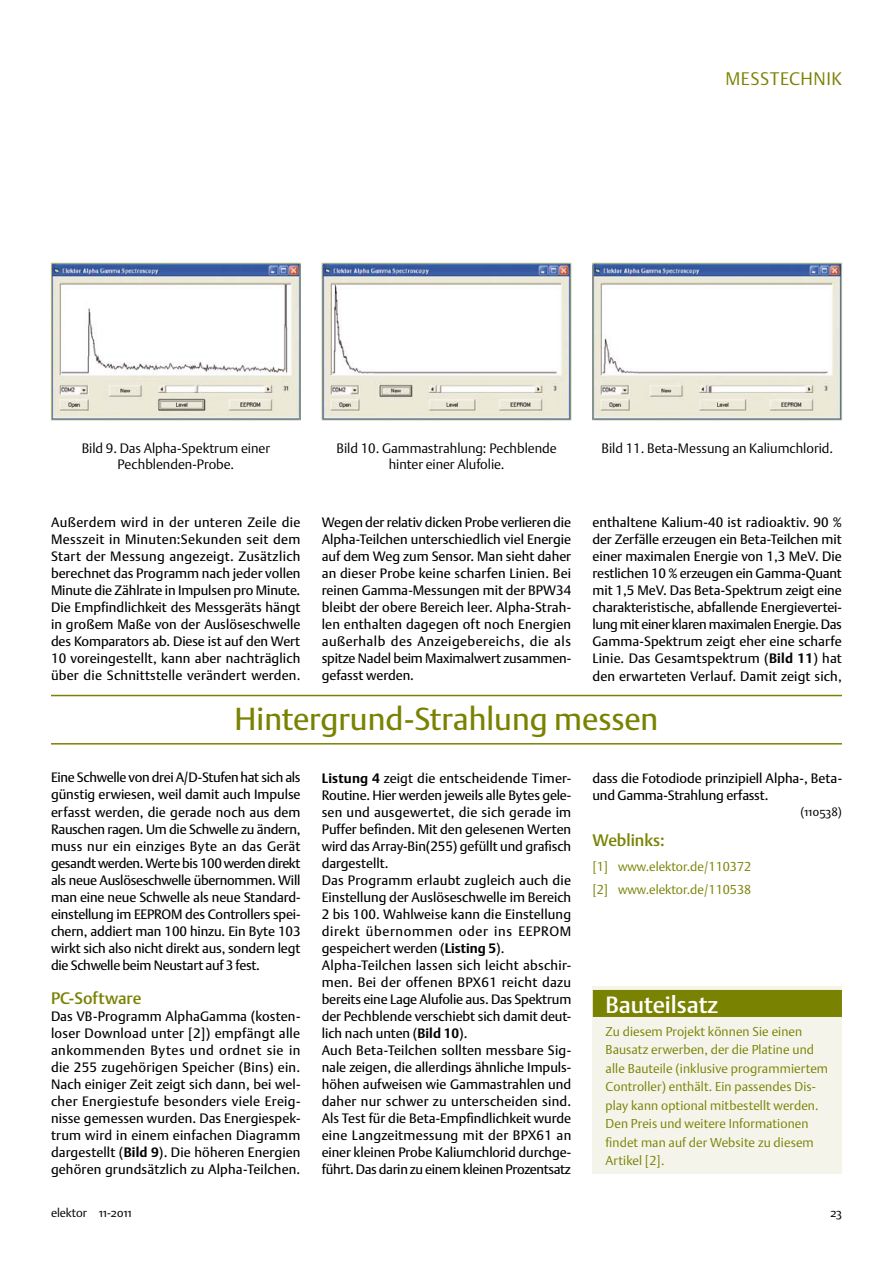
<style>
.page{position:relative;width:893px;height:1263px;background:#fff}
.page>*{position:absolute;margin:0;border:0;box-sizing:border-box;transform-origin:0 0}
.t1{font:31.5px "DTL Argo ST";color:#7a8202}
.t2{font:23.25px "DTL Argo T Medium";color:#fff}
.t3{font:18px "DTL Argo ST Light";letter-spacing:.03em;color:#7a8202}
.t4{font:16.5px "DTL Argo ST Medium";color:#7a8202}
.t5{font:13.5px/17px "DTL Argo T";color:#000;text-align:justify}
.t6{font:13.5px/16.2px "DTL Argo T Light";color:#000;text-align:center}
.t7{font:12.75px/18.6px "DTL Argo T Light";letter-spacing:.005em;color:#7a8202}
.t8{font:12px "DTL Argo ST Light";color:#000}
.s1{font-weight:700}
</style>
<div class="page">
<hr style="left:51px;top:695px;width:791px;height:1px;background:#7a8202">
<hr style="left:51px;top:743px;width:791px;height:1px;background:#7a8202">
<img style="left:53px;top:265px;width:245px;height:153px">
<div style="left:51px;top:263px;width:249px;height:157px;border:1px solid #babd80"></div>
<img style="left:324px;top:265px;width:245px;height:153px">
<div style="left:322px;top:263px;width:249px;height:157px;border:1px solid #babd80"></div>
<img style="left:594px;top:265px;width:246px;height:153px">
<div style="left:592px;top:263px;width:250px;height:157px;border:1px solid #babd80"></div>
<div style="left:593px;top:986px;width:249px;height:188px;background:#f4f4ea"></div>
<div style="left:593px;top:990px;width:249px;height:27px;background:#7a8202"></div>
<h3 class="t3" style="left:725px;top:68px;width:118px">MESSTECHNIK</h3>
<p class="t6" style="left:82px;top:440px;width:190px">Bild 9. Das Alpha-Spektrum einer<br>Pechblenden-Probe.</p>
<p class="t6" style="left:337px;top:440px;width:222px">Bild 10. Gammastrahlung: Pechblende hinter einer Alufolie.</p>
<p class="t6" style="left:602px;top:440px;width:233px">Bild 11. Beta-Messung an Kaliumchlorid.</p>
<p class="t5" style="left:51px;top:514px;width:251px">Außerdem wird in der unteren Zeile die Messzeit in Minuten:Sekunden seit dem Start der Messung angezeigt. Zusätzlich berechnet das Programm nach jeder vollen Minute die Zählrate in Impulsen pro Minute.<br>Die Empfindlichkeit des Messgeräts hängt in großem Maße von der Auslöseschwelle des Komparators ab. Diese ist auf den Wert 10 voreingestellt, kann aber nachträglich über die Schnittstelle verändert werden.</p>
<p class="t5" style="left:322px;top:514px;width:251px">Wegen der relativ dicken Probe verlieren die Alpha-Teilchen unterschiedlich viel Energie auf dem Weg zum Sensor. Man sieht daher an dieser Probe keine scharfen Linien. Bei reinen Gamma-Messungen mit der BPW34 bleibt der obere Bereich leer. Alpha-Strah&shy;len enthalten dagegen oft noch Energien außerhalb des Anzeigebereichs, die als spitze Nadel beim Maximalwert zusammen&shy;gefasst werden.</p>
<p class="t5" style="left:592px;top:514px;width:251px">enthaltene Kalium-40 ist radioaktiv. 90 % der Zerfälle erzeugen ein Beta-Teilchen mit einer maximalen Energie von 1,3 MeV. Die restlichen 10 % erzeugen ein Gamma-Quant mit 1,5 MeV. Das Beta-Spektrum zeigt eine charakteristische, abfallende Energievertei&shy;lung mit einer klaren maximalen Energie. Das Gamma-Spektrum zeigt eher eine scharfe Linie. Das Gesamtspektrum (<span class="s1">Bild 11</span>) hat den erwarteten Verlauf. Damit zeigt sich,</p>
<h1 class="t1" style="left:235px;top:700px;width:425px">Hintergrund-Strahlung messen</h1>
<p class="t5" style="left:51px;top:769px;width:251px">Eine Schwelle von drei A/D-Stufen hat sich als günstig erwiesen, weil damit auch Impulse erfasst werden, die gerade noch aus dem Rauschen ragen. Um die Schwelle zu ändern, muss nur ein einziges Byte an das Gerät gesandt werden. Werte bis 100 werden direkt als neue Auslöseschwelle übernommen. Will man eine neue Schwelle als neue Standard&shy;einstellung im EEPROM des Controllers spei&shy;chern, addiert man 100 hinzu. Ein Byte 103 wirkt sich also nicht direkt aus, sondern legt die Schwelle beim Neustart auf 3 fest.</p>
<p class="t4" style="left:51px;top:988px;width:92px">PC-Software</p>
<p class="t5" style="left:51px;top:1007px;width:251px">Das VB-Programm AlphaGamma (kosten&shy;loser Download unter [2]) empfängt alle ankommenden Bytes und ordnet sie in die 255 zugehörigen Speicher (Bins) ein.<br>Nach einiger Zeit zeigt sich dann, bei wel&shy;cher Energiestufe besonders viele Ereig&shy;nisse gemessen wurden. Das Energiespek&shy;trum wird in einem einfachen Diagramm dargestellt (<span class="s1">Bild 9</span>). Die höheren Energien gehören grundsätzlich zu Alpha-Teilchen.</p>
<p class="t5" style="left:322px;top:769px;width:251px;text-align:left"><span class="s1">Listung 4</span> zeigt die entscheidende Timer-Routine. Hier werden jeweils alle Bytes gele&shy;sen und ausgewertet, die sich gerade im Puffer befinden. Mit den gelesenen Werten wird das Array-Bin(255) gefüllt und grafisch dargestellt.<br>Das Programm erlaubt zugleich auch die Einstellung der Auslöseschwelle im Bereich 2 bis 100. Wahlweise kann die Einstellung direkt übernommen oder ins EEPROM gespeichert werden (<span class="s1">Listing 5</span>).<br>Alpha-Teilchen lassen sich leicht abschir&shy;men. Bei der offenen BPX61 reicht dazu bereits eine Lage Alufolie aus. Das Spektrum der Pechblende verschiebt sich damit deut&shy;lich nach unten (<span class="s1">Bild 10</span>).<br>Auch Beta-Teilchen sollten messbare Sig&shy;nale zeigen, die allerdings ähnliche Impuls&shy;höhen aufweisen wie Gammastrahlen und daher nur schwer zu unterscheiden sind.<br>Als Test für die Beta-Empfindlichkeit wurde eine Langzeitmessung mit der BPX61 an einer kleinen Probe Kaliumchlorid durchge&shy;führt. Das darin zu einem kleinen Prozentsatz</p>
<p class="t5" style="left:592px;top:769px;width:251px">dass die Fotodiode prinzipiell Alpha-, Beta&shy;und Gamma-Strahlung erfasst.</p>
<p class="t8" style="left:800px;top:805px;width:43px">(110538)</p>
<p class="t4" style="left:592px;top:830px;width:74px">Weblinks:</p>
<p class="t7" style="left:592px;top:855px;width:160px;line-height:22.8px">[1] www.elektor.de/110372 [2] www.elektor.de/110538</p>
<h2 class="t2" style="left:606px;top:991px;width:114px">Bauteilsatz</h2>
<p class="t7" style="left:606px;top:1021px;width:224px">Zu diesem Projekt können Sie einen Bausatz erwerben, der die Platine und alle Bauteile (inklusive programmiertem Controller) enthält. Ein passendes Dis&shy;play kann optional mitbestellt werden.<br>Den Preis und weitere Informationen findet man auf der Website zu diesem Artikel [2].</p>
<p class="t8" style="left:51px;top:1205px;width:82px">ELEKTOR 11-2011</p>
<p class="t8" style="left:830px;top:1205px;width:13px">23</p>
</div>
